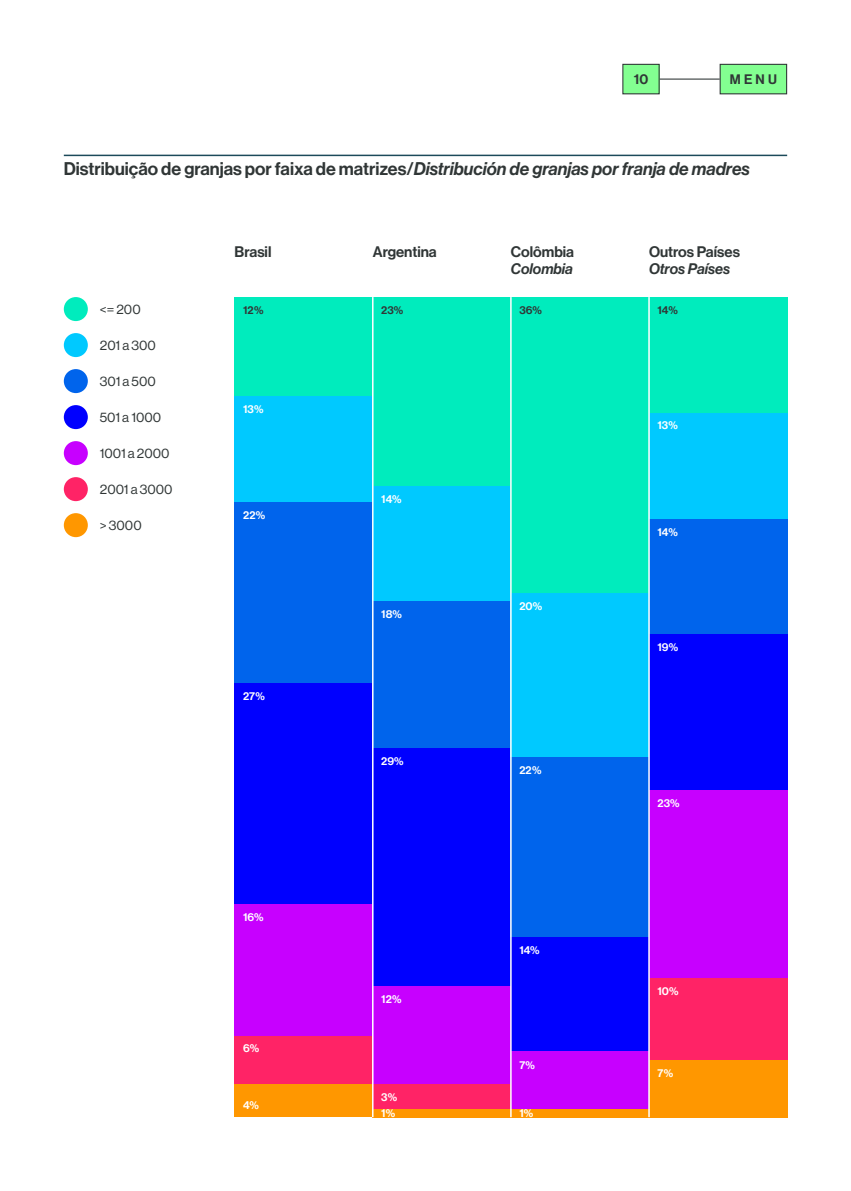
<style>
.page{position:relative;width:851px;height:1191px;background:#fff}
.page>*{position:absolute;margin:0;border:0;box-sizing:border-box;transform-origin:0 0}
.t1{font:18px "N Haas Grotesk DS Std 65 Md";color:#303636}
.t2{font:15px "N Haas Grotesk DS Std 65 Md";color:#303636}
.t3{font:15px "N Haas Grotesk DS Std 66 Md It";color:#303636}
.t4{font:13.5px "N Haas Grotesk DS Std 55 Rg";color:#303636}
.t5{font:13.5px "N Haas Grotesk DS Std 65 Md";letter-spacing:.24em;color:#303636}
.t6{font:11.25px/16.2px "N Haas Grotesk DS Std 65 Md";color:#fff}
.t7{font:11.25px "N Haas Grotesk DS Std 65 Md";color:#303636}
.s1{font-family:"N Haas Grotesk DS Std 66 Md It"}
</style>
<div class="page">
<div style="left:720px;top:64px;width:66px;height:30px;background:#83ff91"></div>
<div style="left:719px;top:64px;width:68px;height:30px;border:1px solid #303636"></div>
<div style="left:622px;top:64px;width:37px;height:30px;background:#83ff91"></div>
<div style="left:622px;top:64px;width:37px;height:30px;border:1px solid #303636"></div>
<hr style="left:659px;top:79px;width:60px;height:1px;background:#303636">
<hr style="left:64px;top:155px;width:723px;height:1px;background:#1c4a5a">
<div style="left:373px;top:748px;width:138px;height:238px;background:#00f"></div>
<div style="left:373px;top:600px;width:138px;height:148px;background:#0064ec"></div>
<div style="left:373px;top:485px;width:138px;height:115px;background:#00c9ff"></div>
<div style="left:373px;top:297px;width:138px;height:189px;background:#00ecbd"></div>
<div style="left:649px;top:978px;width:138px;height:82px;background:#ff2366"></div>
<div style="left:649px;top:1059px;width:138px;height:58px;background:#ff9700"></div>
<div style="left:649px;top:789px;width:138px;height:189px;background:#c700ff"></div>
<div style="left:649px;top:633px;width:138px;height:156px;background:#00f"></div>
<div style="left:649px;top:519px;width:138px;height:114px;background:#0064ec"></div>
<div style="left:649px;top:412px;width:138px;height:107px;background:#00c9ff"></div>
<div style="left:649px;top:297px;width:138px;height:115px;background:#00ecbd"></div>
<div style="left:511px;top:936px;width:138px;height:115px;background:#00f"></div>
<div style="left:511px;top:756px;width:138px;height:180px;background:#0064ec"></div>
<div style="left:511px;top:592px;width:138px;height:164px;background:#00c9ff"></div>
<div style="left:511px;top:297px;width:138px;height:295px;background:#00ecbd"></div>
<div style="left:511px;top:1051px;width:138px;height:58px;background:#c700ff"></div>
<div style="left:511px;top:1109px;width:138px;height:8px;background:#ff9700"></div>
<div style="left:373px;top:986px;width:138px;height:98px;background:#c700ff"></div>
<div style="left:373px;top:1084px;width:138px;height:25px;background:#ff2366"></div>
<div style="left:373px;top:1109px;width:138px;height:8px;background:#ff9700"></div>
<div style="left:234px;top:1035px;width:139px;height:49px;background:#ff2366"></div>
<div style="left:234px;top:682px;width:139px;height:222px;background:#00f"></div>
<div style="left:234px;top:395px;width:139px;height:107px;background:#00c9ff"></div>
<div style="left:234px;top:297px;width:139px;height:98px;background:#00ecbd"></div>
<div style="left:234px;top:904px;width:139px;height:131px;background:#c700ff"></div>
<div style="left:234px;top:502px;width:139px;height:180px;background:#0064ec"></div>
<div style="left:234px;top:1084px;width:139px;height:33px;background:#ff9700"></div>
<div style="left:64px;top:297px;width:24px;height:24px;background:#00ecbd;border-radius:50%"></div>
<div style="left:64px;top:333px;width:24px;height:24px;background:#00c9ff;border-radius:50%"></div>
<div style="left:64px;top:369px;width:24px;height:24px;background:#0064ec;border-radius:50%"></div>
<div style="left:64px;top:405px;width:24px;height:24px;background:#00f;border-radius:50%"></div>
<div style="left:64px;top:441px;width:24px;height:24px;background:#c700ff;border-radius:50%"></div>
<div style="left:64px;top:477px;width:24px;height:24px;background:#ff2366;border-radius:50%"></div>
<div style="left:64px;top:513px;width:24px;height:24px;background:#ff9700;border-radius:50%"></div>
<hr style="left:372px;top:297px;width:1px;height:820px;background:#fff">
<hr style="left:510px;top:297px;width:1px;height:820px;background:#fff">
<hr style="left:648px;top:297px;width:1px;height:820px;background:#fff">
<p class="t5" style="left:633px;top:72px;width:16px">10</p>
<p class="t5" style="left:729px;top:72px;width:49px">MENU</p>
<p class="t1" style="left:64px;top:159px;width:687px">Distribuição de granjas por faixa de matrizes/<span class="s1">Distribución de granjas por franja de madres</span></p>
<p class="t4" style="left:100px;top:302px;width:42px">&lt;= 200</p>
<p class="t4" style="left:100px;top:338px;width:57px">201 a 300</p>
<p class="t4" style="left:100px;top:374px;width:57px">301 a 500</p>
<p class="t4" style="left:100px;top:410px;width:63px">501 a 1000</p>
<p class="t4" style="left:100px;top:446px;width:71px">1001 a 2000</p>
<p class="t4" style="left:100px;top:482px;width:74px">2001 a 3000</p>
<p class="t4" style="left:100px;top:518px;width:43px">&gt; 3000</p>
<p class="t2" style="left:234px;top:243px;width:38px">Brasil</p>
<p class="t2" style="left:373px;top:243px;width:65px">Argentina</p>
<p class="t2" style="left:649px;top:243px;width:92px">Outros Países</p>
<p class="t3" style="left:649px;top:260px;width:83px">Otros Países</p>
<p class="t2" style="left:511px;top:243px;width:65px">Colômbia</p>
<p class="t3" style="left:511px;top:260px;width:64px">Colombia</p>
<p class="t7" style="left:243px;top:304px;width:22px">12%</p>
<p class="t6" style="left:243px;top:401px;width:22px">13%</p>
<p class="t6" style="left:243px;top:507px;width:24px">22%</p>
<p class="t6" style="left:243px;top:688px;width:23px">27%</p>
<p class="t6" style="left:243px;top:909px;width:22px">16%</p>
<p class="t6" style="left:243px;top:1040px;width:18px">6%</p>
<p class="t6" style="left:243px;top:1097px;width:17px">4%</p>
<p class="t7" style="left:381px;top:304px;width:24px">23%</p>
<p class="t6" style="left:381px;top:491px;width:22px">14%</p>
<p class="t6" style="left:381px;top:606px;width:22px">18%</p>
<p class="t6" style="left:381px;top:753px;width:24px">29%</p>
<p class="t6" style="left:381px;top:991px;width:22px">12%</p>
<p class="t6" style="left:381px;top:1089px;width:17px">3%<br>1%</p>
<p class="t7" style="left:519px;top:304px;width:24px">36%</p>
<p class="t6" style="left:519px;top:597px;width:24px">20%</p>
<p class="t6" style="left:519px;top:761px;width:24px">22%</p>
<p class="t6" style="left:519px;top:942px;width:22px">14%</p>
<p class="t6" style="left:519px;top:1057px;width:17px">7%</p>
<p class="t6" style="left:519px;top:1105px;width:15px">1%</p>
<p class="t7" style="left:657px;top:304px;width:22px">14%</p>
<p class="t6" style="left:657px;top:417px;width:22px">13%</p>
<p class="t6" style="left:657px;top:524px;width:22px">14%</p>
<p class="t6" style="left:657px;top:639px;width:22px">19%</p>
<p class="t6" style="left:657px;top:795px;width:24px">23%</p>
<p class="t6" style="left:657px;top:983px;width:22px">10%</p>
<p class="t6" style="left:657px;top:1065px;width:17px">7%</p>
</div>
